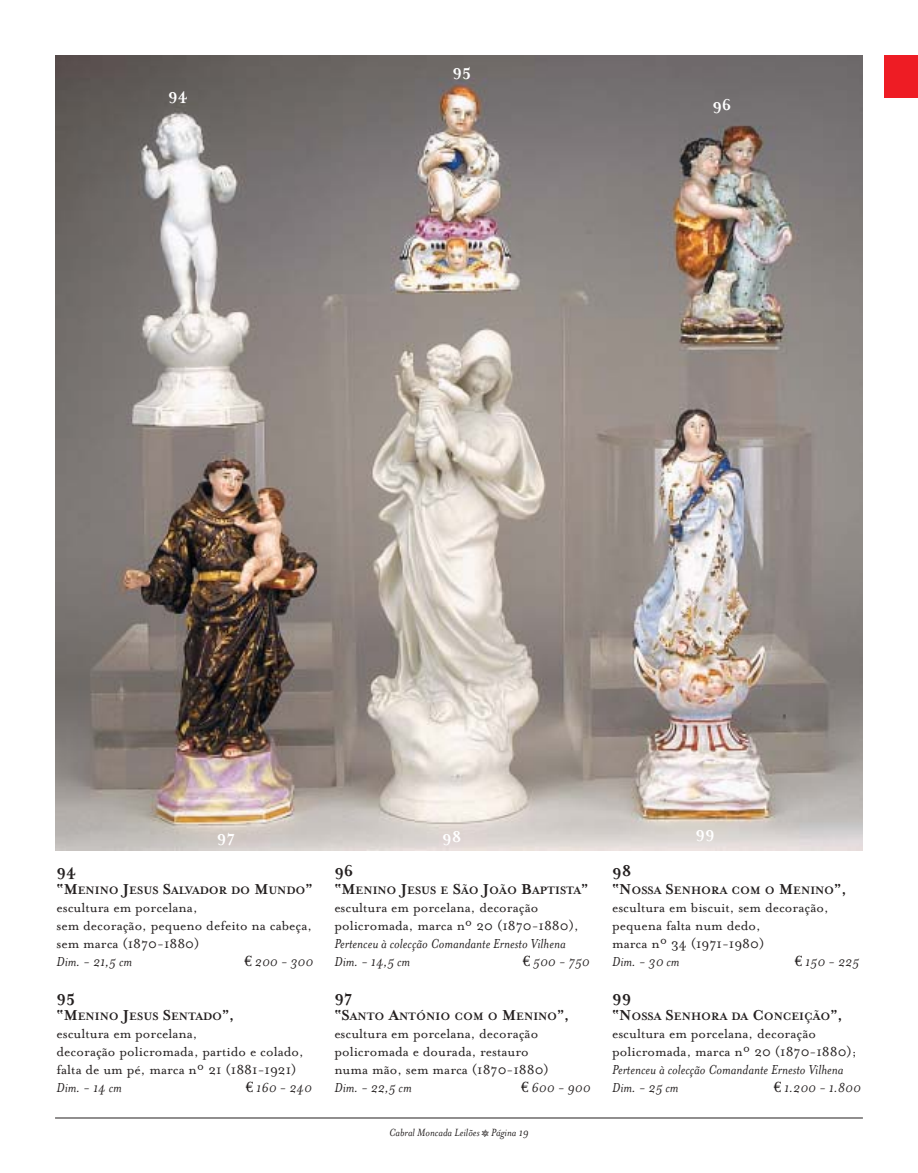
<style>
.page{position:relative;width:918px;height:1173px;background:#fff}
.page>*{position:absolute;margin:0;border:0;box-sizing:border-box;transform-origin:0 0}
.t1{font:700 18px "Mrs Eaves";color:#231f1f}
.t2{font:700 18px "Mrs Eaves";color:#fff}
.t3{font:15px/18px "Mrs Eaves Roman";color:#231f1f}
.t4{font:italic 15px/18px "Mrs Eaves";color:#231f1f}
.t5{font:700 12.3px "Mrs Eaves";color:#231f1f}
.t6{font:italic 12px "Mrs Eaves";color:#231f1f}
.s1{font-size:16.5px}
.s2{font-family:"Euro Serif";font-style:normal}
.s3{font-family:"Mrs Eaves Fractions";font-style:normal}
</style>
<div class="page">
<img style="left:55px;top:55px;width:808px;height:795px">
<hr style="left:55px;top:1118px;width:808px;height:1px;background:#231f1f">
<div style="left:884px;top:55px;width:34px;height:43px;background:#ee1c24"></div>
<p class="t2" style="left:168px;top:83px;width:21px">94</p>
<p class="t2" style="left:453px;top:59px;width:20px">95</p>
<p class="t2" style="left:712px;top:93px;width:21px">96</p>
<p class="t2" style="left:217px;top:825px;width:20px">97</p>
<p class="t2" style="left:442px;top:825px;width:21px">98</p>
<p class="t2" style="left:696px;top:822px;width:21px">99</p>
<p class="t1" style="left:57px;top:860px;width:21px">94</p>
<p class="t5" style="left:57px;top:883px;width:257px"><span class="s1">“M</span>ENINO <span class="s1">J</span>ESUS <span class="s1">S</span>ALVADOR DO <span class="s1">M</span>UNDO<span class="s1">”</span></p>
<p class="t3" style="left:57px;top:898px;width:257px">escultura em porcelana,<br>sem decoração, pequeno defeito na cabeça, sem marca (1870-1880)</p>
<p class="t4" style="left:57px;top:952px;width:77px">Dim. - 21,5 cm</p>
<p class="t4" style="left:245px;top:952px;width:70px"><span class="s2">€</span> 200 - 300</p>
<p class="t1" style="left:57px;top:986px;width:20px">95</p>
<p class="t5" style="left:57px;top:1009px;width:179px"><span class="s1">“M</span>ENINO <span class="s1">J</span>ESUS <span class="s1">S</span>ENTADO<span class="s1">”,</span></p>
<p class="t3" style="left:57px;top:1024px;width:249px">escultura em porcelana,<br>decoração policromada, partido e colado, falta de um pé, marca nº 21 (1881-1921)</p>
<p class="t4" style="left:57px;top:1078px;width:67px">Dim. - 14 cm</p>
<p class="t4" style="left:246px;top:1078px;width:68px"><span class="s2">€</span> 160 - 240</p>
<p class="t1" style="left:334px;top:860px;width:21px">96</p>
<p class="t5" style="left:334px;top:883px;width:255px"><span class="s1">“M</span>ENINO <span class="s1">J</span>ESUS E <span class="s1">S</span>ÃO <span class="s1">J</span>OÃO <span class="s1">B</span>APTISTA<span class="s1">”</span></p>
<p class="t3" style="left:334px;top:898px;width:246px">escultura em porcelana, decoração policromada, marca nº 20 (1870-1880),</p>
<p class="t4" style="left:334px;top:934px;width:233px">Pertenceu à colecção Comandante Ernesto Vilhena<br>Dim. - 14,5 cm</p>
<p class="t4" style="left:523px;top:952px;width:69px"><span class="s2">€</span> 500 - 750</p>
<p class="t1" style="left:334px;top:986px;width:20px">97</p>
<p class="t5" style="left:334px;top:1009px;width:237px"><span class="s1">“S</span>ANTO <span class="s1">A</span>NTÓNIO COM O <span class="s1">M</span>ENINO<span class="s1">”,</span></p>
<p class="t3" style="left:334px;top:1024px;width:216px">escultura em porcelana, decoração policromada e dourada, restauro numa mão, sem marca (1870-1880)</p>
<p class="t4" style="left:334px;top:1078px;width:79px">Dim. - 22,5 cm</p>
<p class="t4" style="left:521px;top:1078px;width:71px"><span class="s2">€</span> 600 - 900</p>
<p class="t6" style="left:389px;top:1125px;width:141px">Cabral Moncada Leilões <span class="s3">Q</span> Página 19</p>
<p class="t1" style="left:612px;top:860px;width:21px">98</p>
<p class="t5" style="left:612px;top:883px;width:236px"><span class="s1">“N</span>OSSA <span class="s1">S</span>ENHORA COM O <span class="s1">M</span>ENINO<span class="s1">”,</span></p>
<p class="t3" style="left:612px;top:898px;width:218px">escultura em biscuit, sem decoração, pequena falta num dedo,<br>marca nº 34 (1971-1980)</p>
<p class="t4" style="left:612px;top:952px;width:69px">Dim. - 30 cm</p>
<p class="t4" style="left:795px;top:952px;width:66px"><span class="s2">€</span> 150 - 225</p>
<p class="t1" style="left:612px;top:986px;width:21px">99</p>
<p class="t5" style="left:612px;top:1009px;width:232px"><span class="s1">“N</span>OSSA <span class="s1">S</span>ENHORA DA <span class="s1">C</span>ONCEIÇÃO<span class="s1">”,</span></p>
<p class="t3" style="left:612px;top:1024px;width:246px">escultura em porcelana, decoração policromada, marca nº 20 (1870-1880);</p>
<p class="t4" style="left:612px;top:1060px;width:233px">Pertenceu à colecção Comandante Ernesto Vilhena<br>Dim. - 25 cm</p>
<p class="t4" style="left:774px;top:1078px;width:89px"><span class="s2">€</span> 1.200 - 1.800</p>
</div>
